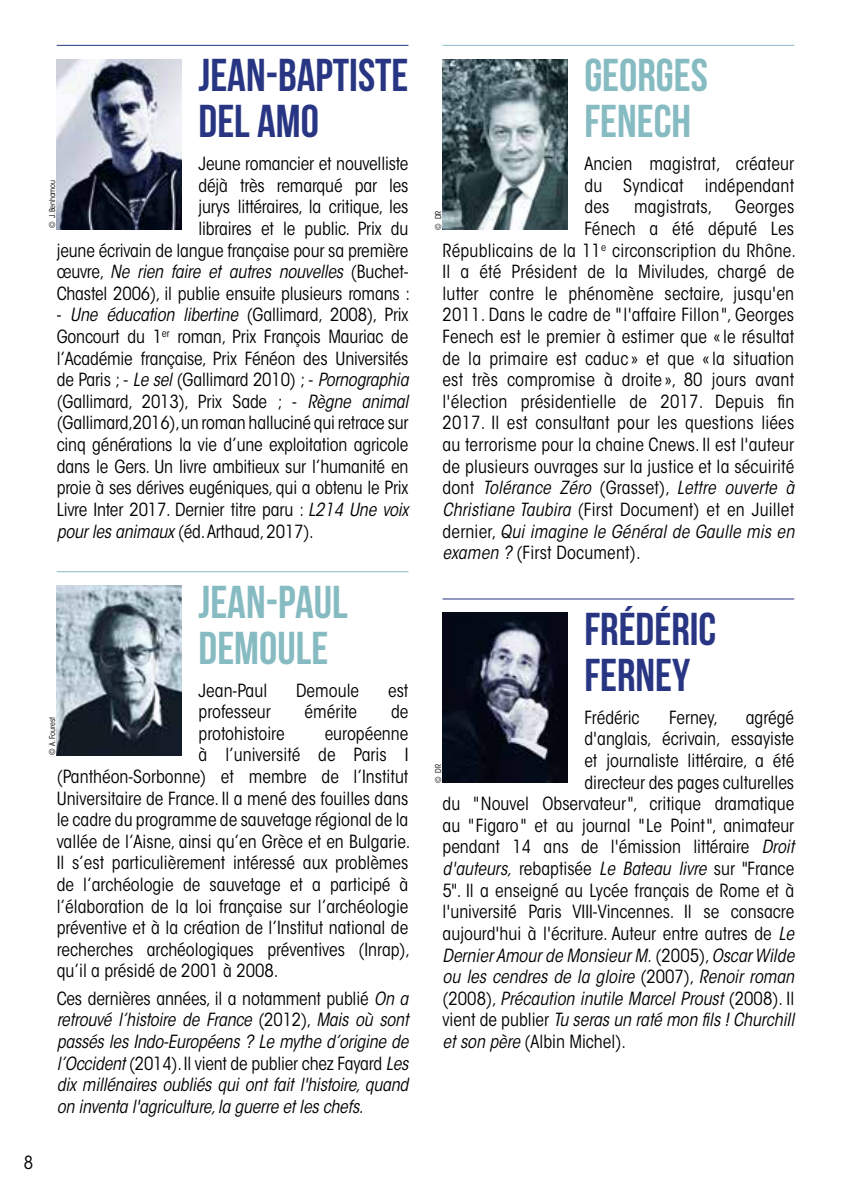
<style>
.page{position:relative;width:851px;height:1191px;background:#fff}
.page>*{position:absolute;margin:0;border:0;box-sizing:border-box;transform-origin:0 0}
.t1{font:700 46px/46px "Bebas Neue";color:#283583}
.t2{font:700 46px/46px "Bebas Neue";color:#86bbc2}
.t3{font:condensed 18px/21.6px "ITC Avant Garde Std";color:#000;text-align:justify}
.t4{font:italic condensed 18px/21.6px "ITC Avant Garde Std";color:#000;text-align:justify}
.t5{font:condensed 8px "ITC Avant Garde Std";letter-spacing:-.02em;color:#000}
.s1{font-style:italic}
.s2{font-style:normal}
</style>
<div class="page">
<hr style="left:57px;top:45px;width:351px;height:1px;background:#283583">
<hr style="left:57px;top:571px;width:351px;height:1px;background:#86bbc2">
<img style="left:57px;top:59px;width:124px;height:170px">
<img style="left:57px;top:585px;width:124px;height:170px">
<hr style="left:442px;top:45px;width:352px;height:1px;background:#86bbc2">
<hr style="left:442px;top:598px;width:352px;height:1px;background:#283583">
<img style="left:442px;top:59px;width:125px;height:170px">
<img style="left:442px;top:613px;width:125px;height:170px">
<h1 class="t1" style="left:198px;top:52px;width:211px">JEAN-BAPTISTE<br>DEL AMO</h1>
<p class="t3" style="left:57px;top:153px;width:355px;text-align:right">Jeune romancier et nouvelliste<br>déjà très remarqué par les<br>jurys littéraires, la critique, les<br>libraires et le public. Prix du<br>jeune écrivain de langue française pour sa première œuvre, <span class="s1">Ne rien faire et autres nouvelles</span> (Buchet-Chastel 2006), il publie ensuite plusieurs romans :</p>
<p class="t3" style="left:57px;top:304px;width:353px">- <span class="s1">Une éducation libertine</span> (Gallimard, 2008), Prix Goncourt du 1<sup>er</sup> roman, Prix François Mauriac de l’Académie française, Prix Fénéon des Universités de Paris ; - <span class="s1">Le sel</span> (Gallimard 2010) ; - <span class="s1">Pornographia </span>(Gallimard, 2013), Prix Sade ; - <span class="s1">Règne animal </span>(Gallimard,2016),un roman halluciné qui retrace sur cinq générations la vie d’une exploitation agricole dans le Gers. Un livre ambitieux sur l’humanité en proie à ses dérives eugéniques, qui a obtenu le Prix Livre Inter 2017. Dernier titre paru : <span class="s1">L214 Une voix pour les animaux</span> (éd. Arthaud, 2017).</p>
<p class="t5" style="left:48px;top:228px;width:50px;rotate:-90deg">© J. Benhamou</p>
<p class="t3" style="left:24px;top:1152px;width:11px">8</p>
<h1 class="t2" style="left:198px;top:578px;width:151px">JEAN-PAUL<br>DEMOULE</h1>
<p class="t3" style="left:198px;top:679px;width:70px">Jean-Paul</p>
<p class="t3" style="left:296px;top:679px;width:64px">Demoule</p>
<p class="t3" style="left:388px;top:679px;width:22px">est</p>
<p class="t3" style="left:198px;top:701px;width:74px">professeur</p>
<p class="t3" style="left:304px;top:701px;width:54px">émérite</p>
<p class="t3" style="left:391px;top:701px;width:19px">de</p>
<p class="t3" style="left:198px;top:722px;width:88px">protohistoire</p>
<p class="t3" style="left:324px;top:722px;width:85px">européenne</p>
<p class="t3" style="left:198px;top:744px;width:211px">à l’université de Paris I</p>
<p class="t3" style="left:57px;top:765px;width:353px">(Panthéon-Sorbonne) et membre de l’Institut</p>
<p class="t3" style="left:57px;top:787px;width:353px">Universitaire de France. Il a mené des fouilles dans</p>
<p class="t3" style="left:57px;top:809px;width:353px">le cadre du programme de sauvetage régional de la</p>
<p class="t3" style="left:57px;top:830px;width:355px">vallée de l’Aisne, ainsi qu’en Grèce et en Bulgarie.</p>
<p class="t3" style="left:57px;top:852px;width:353px">Il s’est particulièrement intéressé aux problèmes</p>
<p class="t3" style="left:57px;top:873px;width:353px">de l’archéologie de sauvetage et a participé à</p>
<p class="t3" style="left:57px;top:895px;width:353px">l’élaboration de la loi française sur l’archéologie</p>
<p class="t3" style="left:57px;top:917px;width:353px">préventive et à la création de l’Institut national de</p>
<p class="t3" style="left:57px;top:938px;width:355px">recherches archéologiques préventives (Inrap),</p>
<p class="t3" style="left:57px;top:960px;width:223px">qu’il a présidé de 2001 à 2008.</p>
<p class="t4" style="left:57px;top:987px;width:353px"><span class="s2">Ces dernières années, il a notamment publié</span> On a retrouvé l’histoire de France <span class="s2">(2012),</span> Mais où sont passés les Indo-Européens ? Le mythe d’origine de l’Occident <span class="s2">(2014). Il vient de publier chez Fayard</span> Les dix millénaires oubliés qui ont fait l'histoire, quand on inventa l'agriculture, la guerre et les chefs.</p>
<p class="t5" style="left:48px;top:755px;width:39px;rotate:-90deg">© A. Fourest</p>
<h1 class="t2" style="left:584px;top:52px;width:125px">GEORGES<br>FENECH</h1>
<p class="t3" style="left:584px;top:153px;width:211px">Ancien magistrat, créateur du Syndicat indépendant des</p>
<p class="t3" style="left:634px;top:196px;width:80px">magistrats,</p>
<p class="t3" style="left:735px;top:196px;width:61px">Georges</p>
<p class="t3" style="left:584px;top:218px;width:211px">Fénech a été député Les</p>
<p class="t3" style="left:442px;top:239px;width:355px">Républicains de la 11<sup>e</sup> circonscription du Rhône.</p>
<p class="t3" style="left:442px;top:261px;width:353px">Il a été Président de la Miviludes, chargé de</p>
<p class="t3" style="left:442px;top:283px;width:353px">lutter contre le phénomène sectaire, jusqu'en</p>
<p class="t3" style="left:442px;top:304px;width:353px">2011. Dans le cadre de " l'affaire Fillon ", Georges</p>
<p class="t3" style="left:442px;top:326px;width:353px">Fenech est le premier à estimer que «le résultat</p>
<p class="t3" style="left:442px;top:347px;width:353px">de la primaire est caduc » et que «la situation</p>
<p class="t3" style="left:442px;top:369px;width:353px">est très compromise à droite », 80 jours avant</p>
<p class="t3" style="left:442px;top:391px;width:353px">l'élection présidentielle de 2017. Depuis fin</p>
<p class="t3" style="left:442px;top:412px;width:353px">2017. Il est consultant pour les questions liées</p>
<p class="t3" style="left:442px;top:434px;width:353px">au terrorisme pour la chaine Cnews. Il est l'auteur</p>
<p class="t3" style="left:442px;top:455px;width:353px">de plusieurs ouvrages sur la justice et la sécuirité</p>
<p class="t4" style="left:442px;top:477px;width:353px"><span class="s2">dont</span> Tolérance Zéro <span class="s2">(Grasset),</span> Lettre ouverte à</p>
<p class="t3" style="left:442px;top:499px;width:353px"><span class="s1">Christiane Taubira</span> (First Document) et en Juillet</p>
<p class="t4" style="left:442px;top:520px;width:353px"><span class="s2">dernier,</span> Qui imagine le Général de Gaulle mis en</p>
<p class="t3" style="left:442px;top:542px;width:200px"><span class="s1">examen ?</span> (First Document).</p>
<p class="t5" style="left:433px;top:229px;width:20px;rotate:-90deg">© DR</p>
<h1 class="t1" style="left:584px;top:605px;width:133px">FRÉDÉRIC<br>FERNEY</h1>
<p class="t3" style="left:584px;top:706px;width:57px">Frédéric</p>
<p class="t3" style="left:669px;top:706px;width:51px">Ferney,</p>
<p class="t3" style="left:745px;top:706px;width:50px">agrégé</p>
<p class="t3" style="left:584px;top:728px;width:211px">d'anglais, écrivain, essayiste</p>
<p class="t3" style="left:584px;top:750px;width:211px">et journaliste littéraire, a été</p>
<p class="t3" style="left:584px;top:771px;width:211px">directeur des pages culturelles</p>
<p class="t3" style="left:442px;top:793px;width:353px">du "Nouvel Observateur", critique dramatique</p>
<p class="t3" style="left:442px;top:814px;width:353px">au " Figaro " et au journal "Le Point", animateur</p>
<p class="t3" style="left:442px;top:836px;width:353px">pendant 14 ans de l'émission littéraire <span class="s1">Droit</span></p>
<p class="t4" style="left:442px;top:858px;width:353px">d'auteurs, <span class="s2">rebaptisée</span> Le Bateau livre <span class="s2">sur "France</span></p>
<p class="t3" style="left:442px;top:879px;width:353px">5". Il a enseigné au Lycée français de Rome et à</p>
<p class="t3" style="left:442px;top:901px;width:353px">l'université Paris VIII-Vincennes. Il se consacre</p>
<p class="t3" style="left:442px;top:922px;width:353px">aujourd'hui à l'écriture. Auteur entre autres de <span class="s1">Le</span></p>
<p class="t4" style="left:442px;top:944px;width:353px">Dernier Amour de Monsieur M. <span class="s2">(2005),</span> Oscar Wilde</p>
<p class="t4" style="left:442px;top:966px;width:353px">ou les cendres de la gloire <span class="s2">(2007),</span> Renoir roman</p>
<p class="t4" style="left:442px;top:987px;width:353px"><span class="s2">(2008),</span> Précaution inutile Marcel Proust <span class="s2">(2008). Il</span></p>
<p class="t4" style="left:442px;top:1009px;width:353px"><span class="s2">vient de publier</span> Tu seras un raté mon fils ! Churchill</p>
<p class="t3" style="left:442px;top:1030px;width:185px"><span class="s1">et son père</span> (Albin Michel).</p>
<p class="t5" style="left:433px;top:782px;width:20px;rotate:-90deg">© DR</p>
</div>
